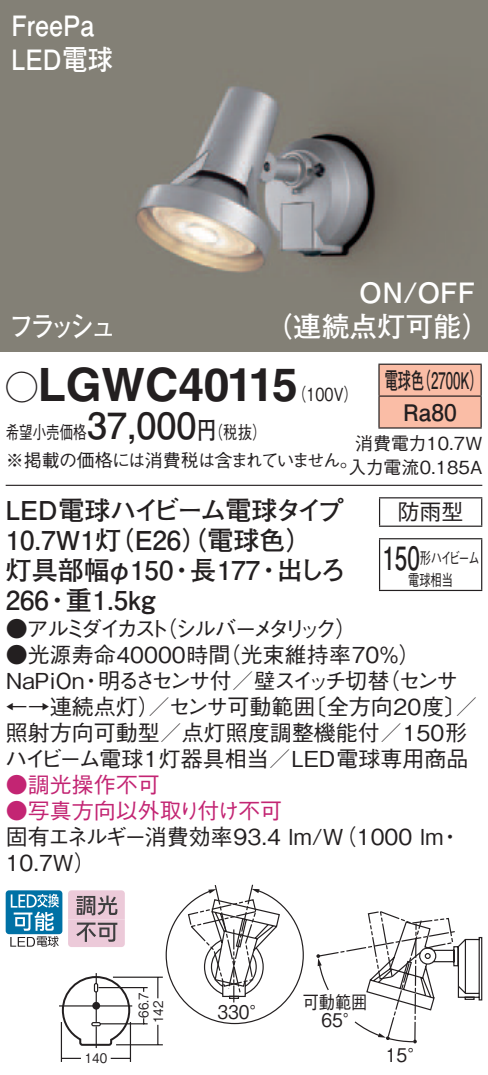
<style>
.page{position:relative;width:488px;height:1075px;background:#fff}
.page>*{position:absolute;margin:0;border:0;box-sizing:border-box;transform-origin:0 0}
.t1{font:700 46px "Helvetica LT Std";color:#231f20}
.t2{font:700 36px "Futo Go B101 Pro";color:#231f20}
.t3{font:700 32px "Futo Go B101 Pro";color:#231f20;scale:.7 1}
.t4{font:700 28px/34px "Futo Go B101 Pro";color:#fff;scale:.9 1}
.t5{font:700 28px/34px "Futo Go B101 Pro";color:#fff}
.t6{font:700 26px/30px "Futo Go B101 Pro";color:#231f20}
.t7{font:700 26px "Futo Go B101 Pro";letter-spacing:-.065em;color:#231f20}
.t8{font:700 22.8px/32px "Futo Go B101 Pro";color:#231f20;scale:.58 1}
.t9{font:500 22px/26px "Gothic BBB Pro";color:#231f20}
.t10{font:500 22px "Gothic BBB Pro";color:#c32573}
.t11{font:500 22px "Gothic BBB Pro";letter-spacing:-.15em;color:#231f20}
.t12{font:500 22px "Gothic BBB Pro";letter-spacing:-.24em;color:#231f20}
.t13{font:500 22px "Gothic BBB Pro";letter-spacing:-.195em;color:#231f20}
.t14{font:500 18.8px "Gothic BBB Pro";color:#231f20;scale:.9 1}
.t15{font:500 18px/28px "Gothic BBB Pro";letter-spacing:-.04em;color:#231f20;scale:.75 1}
.t16{font:500 18px/24px "Gothic BBB Pro";color:#231f20;text-align:center}
.t17{font:500 18px "Gothic BBB Pro";color:#231f20;scale:.8 1}
.t18{font:500 18px "Gothic BBB Pro";color:#231f20;scale:.9 1}
.t19{font:500 16px "Gothic BBB Pro";letter-spacing:-.065em;color:#231f20;scale:.7 1}
.t20{font:500 13.2px/14.8px "Gothic BBB Pro";color:#231f20;scale:.9 1}
.s1{font-family:"Ford Classification 1";font-weight:400;font-size:32px}
.s2{font-family:"Futo Go B101 Pro";font-weight:700;font-size:24px}
</style>
<div class="page">
<hr style="left:113px;top:976px;width:50px;height:1px;background:#231f20">
<hr style="left:98px;top:986px;width:50px;height:2px;background:#231f20">
<hr style="left:116px;top:1044px;width:47px;height:1px;background:#231f20">
<hr style="left:98px;top:1023px;width:50px;height:1px;background:#231f20">
<svg style="left:157px;top:1024px;width:1px;height:20px"></svg>
<svg style="left:157px;top:977px;width:1px;height:21px"></svg>
<svg style="left:111px;top:1057px;width:19px;height:1px"></svg>
<hr style="left:130px;top:1021px;width:1px;height:40px;background:#231f20">
<hr style="left:61px;top:1021px;width:1px;height:40px;background:#231f20">
<svg style="left:62px;top:1057px;width:19px;height:1px"></svg>
<hr style="left:59px;top:1005px;width:73px;height:1px;background:#231f20">
<hr style="left:95px;top:1026px;width:2px;height:21px;background:#231f20">
<svg style="left:61px;top:973px;width:70px;height:73px"></svg>
<div style="left:91px;top:1021px;width:10px;height:5px;border:1px solid #231f20;border-radius:2px"></div>
<svg style="left:165px;top:884px;width:317px;height:159px"></svg>
<img style="left:0;top:0;width:488px;height:351px">
<div style="left:6px;top:890px;width:56px;height:44px;background:#0071a5;border-radius:3px"></div>
<svg style="left:10px;top:893px;width:49px;height:53px"></svg>
<svg style="left:68px;top:890px;width:57px;height:57px;background:#c9afbb"></svg>
<hr style="left:6px;top:484px;width:476px;height:2px;background:#231f20">
<div style="left:379px;top:365px;width:101px;height:62px;background:#fabda6"></div>
<hr style="left:378px;top:363px;width:103px;height:2px;background:#231f20">
<hr style="left:378px;top:365px;width:1px;height:30px;background:#231f20">
<hr style="left:480px;top:365px;width:1px;height:30px;background:#231f20">
<hr style="left:378px;top:395px;width:103px;height:2px;background:#231f20">
<hr style="left:378px;top:396px;width:1px;height:31px;background:#231f20">
<hr style="left:480px;top:396px;width:1px;height:31px;background:#231f20">
<hr style="left:378px;top:427px;width:103px;height:1px;background:#231f20">
<svg style="left:379px;top:498px;width:1px;height:27px"></svg>
<hr style="left:379px;top:497px;width:103px;height:1px;background:#231f20">
<svg style="left:481px;top:498px;width:1px;height:27px"></svg>
<hr style="left:379px;top:525px;width:103px;height:2px;background:#231f20">
<hr style="left:379px;top:539px;width:1px;height:51px;background:#231f20">
<hr style="left:379px;top:538px;width:103px;height:1px;background:#231f20">
<hr style="left:481px;top:539px;width:1px;height:51px;background:#231f20">
<hr style="left:379px;top:589px;width:103px;height:2px;background:#231f20">
<p class="t4" style="left:11px;top:5px;width:114px">FreePa<br>LED電球</p>
<p class="t4" style="left:9px;top:306px;width:120px">フラッシュ</p>
<p class="t5" style="left:264px;top:272px;width:227px;text-indent:95px">ON/OFF（連続点灯可能(</p>
<h1 class="t1" style="left:6px;top:357px;width:293px"><span class="s1">A</span>LGWC40115</h1>
<p class="t17" style="left:197px;top:417px;width:88px">（<span class="s2">円</span>税抜(</p>
<p class="t8" style="left:417px;top:361px;width:115px">（2700 (K</p>
<p class="t8" style="left:403px;top:361px;width:94px;text-indent:-19px">電球色<br>Ra80</p>
<p class="t17" style="left:292px;top:380px;width:84px">（100 (V</p>
<h2 class="t2" style="left:87px;top:396px;width:111px">37,000</h2>
<p class="t15" style="left:6px;top:416px;width:471px">希望小売価格<br>※掲載の価格には消費税は含まれていません。</p>
<p class="t7" style="left:6px;top:489px;width:340px">LED電球ハイビーム電球タイプ</p>
<p class="t6" style="left:6px;top:522px;width:308px">10.7W （灯1 E26（）電球色(</p>
<p class="t6" style="left:277px;top:552px;width:71px">出しろ</p>
<p class="t16" style="left:348px;top:429px;width:135px">消費電力10.7W入力電流0.185A</p>
<p class="t9" style="left:397px;top:496px;width:67px">防雨型</p>
<p class="t19" style="left:420px;top:544px;width:87px">形ハイビーム</p>
<h3 class="t3" style="left:382px;top:532px;width:55px">150</h3>
<p class="t19" style="left:408px;top:566px;width:65px">電球相当</p>
<p class="t6" style="left:66px;top:552px;width:109px;text-indent:-60px">灯具部幅φ150重1.5kg</p>
<p class="t6" style="left:190px;top:552px;width:72px">長177</p>
<p class="t6" style="left:169px;top:552px;width:27px">・</p>
<p class="t6" style="left:256px;top:552px;width:27px">・</p>
<p class="t6" style="left:6px;top:582px;width:45px">266</p>
<p class="t6" style="left:44px;top:582px;width:27px">・</p>
<p class="t12" style="left:155px;top:610px;width:203px">（シルバーメタリック(</p>
<p class="t13" style="left:6px;top:610px;width:165px">●アルミダイカスト</p>
<p class="t9" style="left:219px;top:638px;width:203px">（光束維持率70％(</p>
<p class="t9" style="left:6px;top:638px;width:226px">●光源寿命40000時間</p>
<p class="t9" style="left:378px;top:664px;width:81px">（センサ</p>
<p class="t11" style="left:98px;top:662px;width:293px">明るさセンサ付／壁スイッチ切替</p>
<p class="t9" style="left:6px;top:664px;width:80px">NaPiOn</p>
<p class="t9" style="left:80px;top:664px;width:23px">・</p>
<p class="t9" style="left:304px;top:690px;width:175px">〔全方向20度／〔</p>
<p class="t9" style="left:5px;top:690px;width:464px">←→連続点灯／）センサ可動範囲<br>照射方向可動型／点灯照度調整機能付／150形ハイビーム電球1灯器具相当／LED電球専用商品</p>
<p class="t10" style="left:6px;top:766px;width:156px">●調光操作不可</p>
<p class="t10" style="left:6px;top:792px;width:278px">●写真方向以外取り付け不可</p>
<p class="t9" style="left:439px;top:820px;width:23px">・</p>
<p class="t9" style="left:6px;top:820px;width:439px">固有エネルギー消費効率93.4 lm （W/ 1000 lm<br>10.7W(</p>
<p class="t20" style="left:85px;top:1049px;width:26px">140</p>
<p class="t20" style="left:134px;top:1023px;width:36px;text-indent:5px;rotate:-90deg">66.7<br>142</p>
<p class="t14" style="left:217px;top:996px;width:58px">330°</p>
<p class="t18" style="left:302px;top:987px;width:74px">可動範囲</p>
<p class="t14" style="left:321px;top:1004px;width:44px">65°</p>
<p class="t14" style="left:386px;top:1039px;width:46px">15°</p>
</div>
